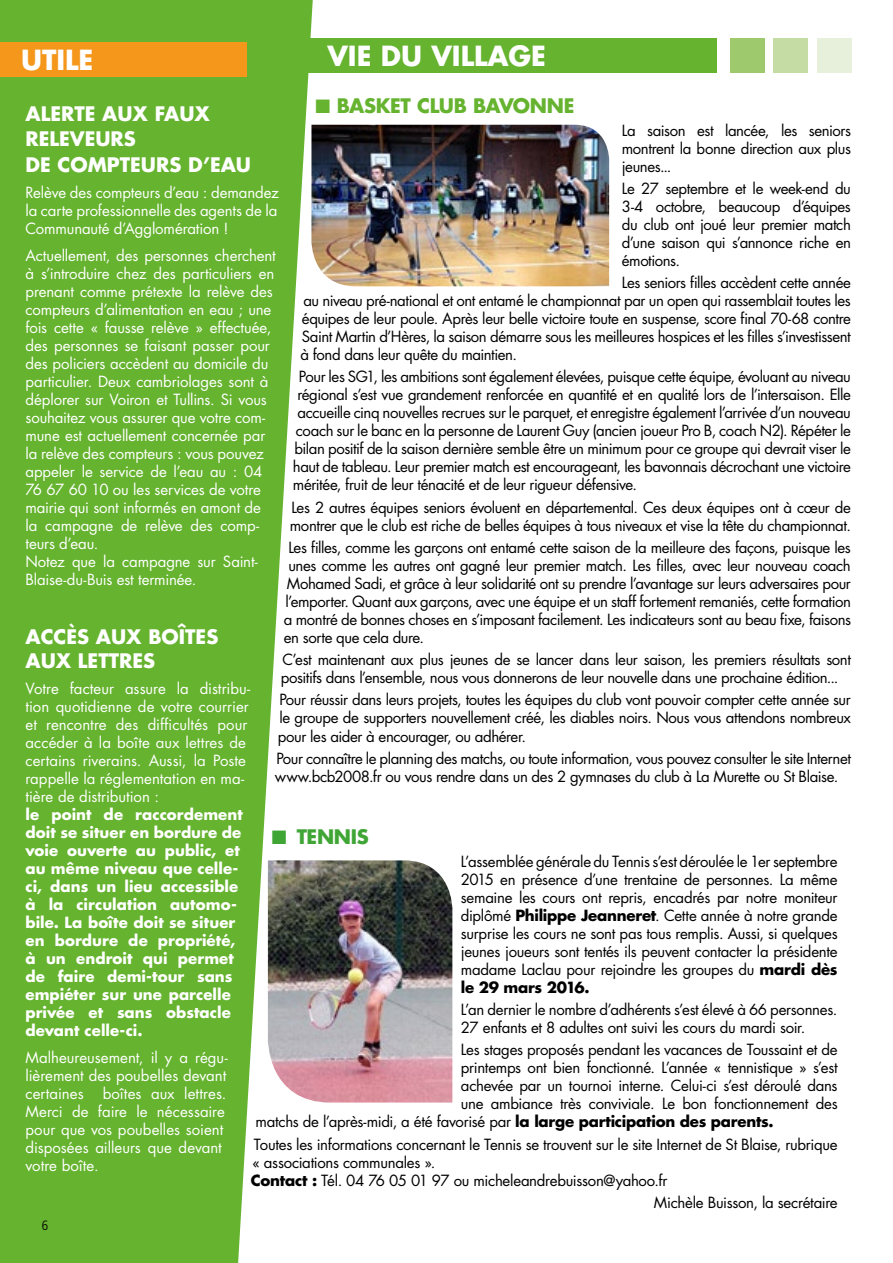
<style>
.page{position:relative;width:893px;height:1263px;background:#fff}
.page>*{position:absolute;margin:0;border:0;box-sizing:border-box;transform-origin:0 0}
.t1{font:700 27px "Futura";color:#fff}
.t2{font:700 19.5px/25.5px "Futura";color:#fff}
.t3{font:700 19.5px "Futura";letter-spacing:-.015em;color:#65b32e}
.t4{font:700 19.5px "Futura";letter-spacing:-.015em;color:#3fa535}
.t5{font:15px/18px "Futura";letter-spacing:-.025em;color:#000;text-align:justify}
.t6{font:15px/18px "Futura";letter-spacing:-.005em;color:#fff}
.t7{font:700 15px/18px "Futura";letter-spacing:.005em;color:#fff}
.t8{font:300 condensed 13.5px "Frutiger";color:#000}
.s1{font-weight:700}
</style>
<div class="page">
<svg style="left:0;top:0;width:313px;height:1263px;background:#73ba42"></svg>
<div style="left:306px;top:38px;width:411px;height:34px;background:#65b32e"></div>
<div style="left:730px;top:38px;width:35px;height:34px;background:#9fc96d"></div>
<div style="left:774px;top:38px;width:34px;height:34px;background:#c5dda5"></div>
<div style="left:817px;top:38px;width:34px;height:34px;background:#e6f0da"></div>
<div style="left:0;top:43px;width:246px;height:34px;background:#f4971b"></div>
<img style="left:311px;top:125px;width:298px;height:161px">
<img style="left:268px;top:860px;width:184px;height:242px">
<h1 class="t1" style="left:21px;top:41px;width:74px">UTILE</h1>
<h1 class="t1" style="left:327px;top:37px;width:220px">VIE DU VILLAGE</h1>
<h2 class="t3" style="left:315px;top:93px;width:260px">■ BASKET CLUB BAVONNE</h2>
<h2 class="t2" style="left:26px;top:100px;width:227px">ALERTE AUX FAUX<br>RELEVEURS<br>DE COMPTEURS D’EAU</h2>
<p class="t6" style="left:26px;top:183px;width:255px;text-align:justify">Relève des compteurs d’eau : demandez la carte professionnelle des agents de la Communauté d’Agglomération !</p>
<p class="t6" style="left:26px;top:246px;width:252px">Actuellement, des personnes cherchent à s’introduire chez des particuliers en prenant comme prétexte la relève des compteurs d’alimentation en eau ; une fois cette « fausse relève » effectuée, des personnes se faisant passer pour des policiers accèdent au domicile du particulier. Deux cambriolages sont à déplorer sur Voiron et Tullins. Si vous souhaitez vous assurer que votre com&shy;mune est actuellement concernée par la relève des compteurs : vous pouvez appeler le service de l’eau au : 04<br>76 67 60 10 ou les services de votre mairie qui sont informés en amont de la campagne de relève des comp&shy;teurs d’eau.<br>Notez que la campagne sur Saint-Blaise-du-Buis est terminée.</p>
<h2 class="t2" style="left:26px;top:625px;width:194px;line-height:23.4px">ACCÈS AUX BOÎTES<br>AUX LETTRES</h2>
<p class="t6" style="left:26px;top:679px;width:226px">Votre facteur assure la distribu&shy;tion quotidienne de votre courrier et rencontre des difficultés pour accéder à la boîte aux lettres de certains riverains. Aussi, la Poste rappelle la réglementation en ma&shy;tière de distribution :</p>
<p class="t7" style="left:26px;top:805px;width:219px">le point de raccordement doit se situer en bordure de voie ouverte au public, et au même niveau que celle&shy;ci, dans un lieu accessible à la circulation automo&shy;bile. La boîte doit se situer en bordure de propriété, à un endroit qui permet de faire demi-tour sans empiéter sur une parcelle privée et sans obstacle devant celle-ci.</p>
<p class="t6" style="left:26px;top:1048px;width:204px;text-align:justify">Malheureusement, il y a régu&shy;lièrement des poubelles devant certaines</p>
<p class="t5" style="left:622px;top:121px;width:231px">La saison est lancée, les seniors montrent la bonne direction aux plus jeunes...</p>
<p class="t5" style="left:622px;top:179px;width:231px">Le 27 septembre et le week-end du 3-4 octobre, beaucoup d’équipes du club ont joué leur premier match d’une saison qui s’annonce riche en émotions.</p>
<p class="t5" style="left:300px;top:273px;width:552px;text-indent:321px">Les seniors filles accèdent cette année au niveau pré-national et ont entamé le championnat par un open qui rassemblait toutes les équipes de leur poule. Après leur belle victoire toute en suspense, score final 70-68 contre Saint Martin d’Hères, la saison démarre sous les meilleures hospices et les filles s’investissent à fond dans leur quête du maintien.</p>
<p class="t5" style="left:299px;top:368px;width:554px">Pour les SG1, les ambitions sont également élevées, puisque cette équipe, évoluant au niveau</p>
<p class="t5" style="left:297px;top:386px;width:555px">régional s’est vue grandement renforcée en quantité et en qualité lors de l’intersaison. Elle</p>
<p class="t5" style="left:297px;top:404px;width:555px">accueille cinq nouvelles recrues sur le parquet, et enregistre également l’arrivée d’un nouveau</p>
<p class="t5" style="left:296px;top:422px;width:556px">coach sur le banc en la personne de Laurent Guy (ancien joueur Pro B, coach N2). Répéter le</p>
<p class="t5" style="left:294px;top:440px;width:558px">bilan positif de la saison dernière semble être un minimum pour ce groupe qui devrait viser le</p>
<p class="t5" style="left:293px;top:458px;width:559px">haut de tableau. Leur premier match est encourageant, les bavonnais décrochant une victoire</p>
<p class="t5" style="left:293px;top:476px;width:346px">méritée, fruit de leur ténacité et de leur rigueur défensive.</p>
<p class="t5" style="left:290px;top:498px;width:563px">Les 2 autres équipes seniors évoluent en départemental. Ces deux équipes ont à cœur de montrer que le club est riche de belles équipes à tous niveaux et vise la tête du championnat.</p>
<p class="t5" style="left:288px;top:538px;width:564px">Les filles, comme les garçons ont entamé cette saison de la meilleure des façons, puisque les</p>
<p class="t5" style="left:288px;top:556px;width:564px">unes comme les autres ont gagné leur premier match. Les filles, avec leur nouveau coach</p>
<p class="t5" style="left:287px;top:574px;width:566px">Mohamed Sadi, et grâce à leur solidarité ont su prendre l’avantage sur leurs adversaires pour</p>
<p class="t5" style="left:285px;top:592px;width:567px">l’emporter. Quant aux garçons, avec une équipe et un staff fortement remaniés, cette formation</p>
<p class="t5" style="left:284px;top:610px;width:569px">a montré de bonnes choses en s’imposant facilement. Les indicateurs sont au beau fixe, faisons</p>
<p class="t5" style="left:284px;top:628px;width:142px">en sorte que cela dure.</p>
<p class="t5" style="left:281px;top:650px;width:572px">C’est maintenant aux plus jeunes de se lancer dans leur saison, les premiers résultats sont positifs dans l’ensemble, nous vous donnerons de leur nouvelle dans une prochaine édition...</p>
<p class="t5" style="left:278px;top:691px;width:574px">Pour réussir dans leurs projets, toutes les équipes du club vont pouvoir compter cette année sur le groupe de supporters nouvellement créé, les diables noirs. Nous vous attendons nombreux pour les aider à encourager, ou adhérer.</p>
<p class="t5" style="left:275px;top:749px;width:578px">Pour connaître le planning des matchs, ou toute information, vous pouvez consulter le site Internet www.bcb2008.fr ou vous rendre dans un des 2 gymnases du club à La Murette ou St Blaise.</p>
<h2 class="t4" style="left:272px;top:823px;width:98px">■ TENNIS</h2>
<p class="t5" style="left:461px;top:852px;width:378px">L’assemblée générale du Tennis s’est déroulée le 1er septembre 2015 en présence d’une trentaine de personnes. La même semaine les cours ont repris, encadrés par notre moniteur diplômé <span class="s1">Philippe Jeanneret</span>. Cette année à notre grande surprise les cours ne sont pas tous remplis. Aussi, si quelques jeunes joueurs sont tentés ils peuvent contacter la présidente madame Laclau pour rejoindre les groupes du <span class="s1">mardi dès le 29 mars 2016.</span></p>
<p class="t5" style="left:461px;top:1000px;width:378px">L’an dernier le nombre d’adhérents s’est élevé à 66 personnes.<br>27 enfants et 8 adultes ont suivi les cours du mardi soir.</p>
<p class="t5" style="left:461px;top:1040px;width:378px">Les stages proposés pendant les vacances de Toussaint et de</p>
<p class="t5" style="left:461px;top:1058px;width:378px">printemps ont bien fonctionné. L’année « tennistique » s’est</p>
<p class="t5" style="left:461px;top:1076px;width:378px">achevée par un tournoi interne. Celui-ci s’est déroulé dans</p>
<p class="t5" style="left:461px;top:1094px;width:378px">une ambiance très conviviale. Le bon fonctionnement des</p>
<p class="t5" style="left:255px;top:1112px;width:520px">matchs de l’après-midi, a été favorisé par <span class="s1">la large participation des parents.</span></p>
<p class="t5" style="left:251px;top:1135px;width:588px;text-align:left">Toutes les informations concernant le Tennis se trouvent sur le site Internet de St Blaise, rubrique « associations communales ».<br><span class="s1">Contact :</span> Tél. 04 76 05 01 97 ou micheleandrebuisson@yahoo.fr</p>
<p class="t5" style="left:654px;top:1193px;width:185px">Michèle Buisson, la secrétaire</p>
<p class="t6" style="left:26px;top:1084px;width:202px;text-indent:77px">boîtes aux lettres.<br>Merci de faire le nécessaire pour que vos poubelles soient disposées ailleurs que devant votre boîte.</p>
<p class="t8" style="left:42px;top:1218px;width:8px">6</p>
</div>
